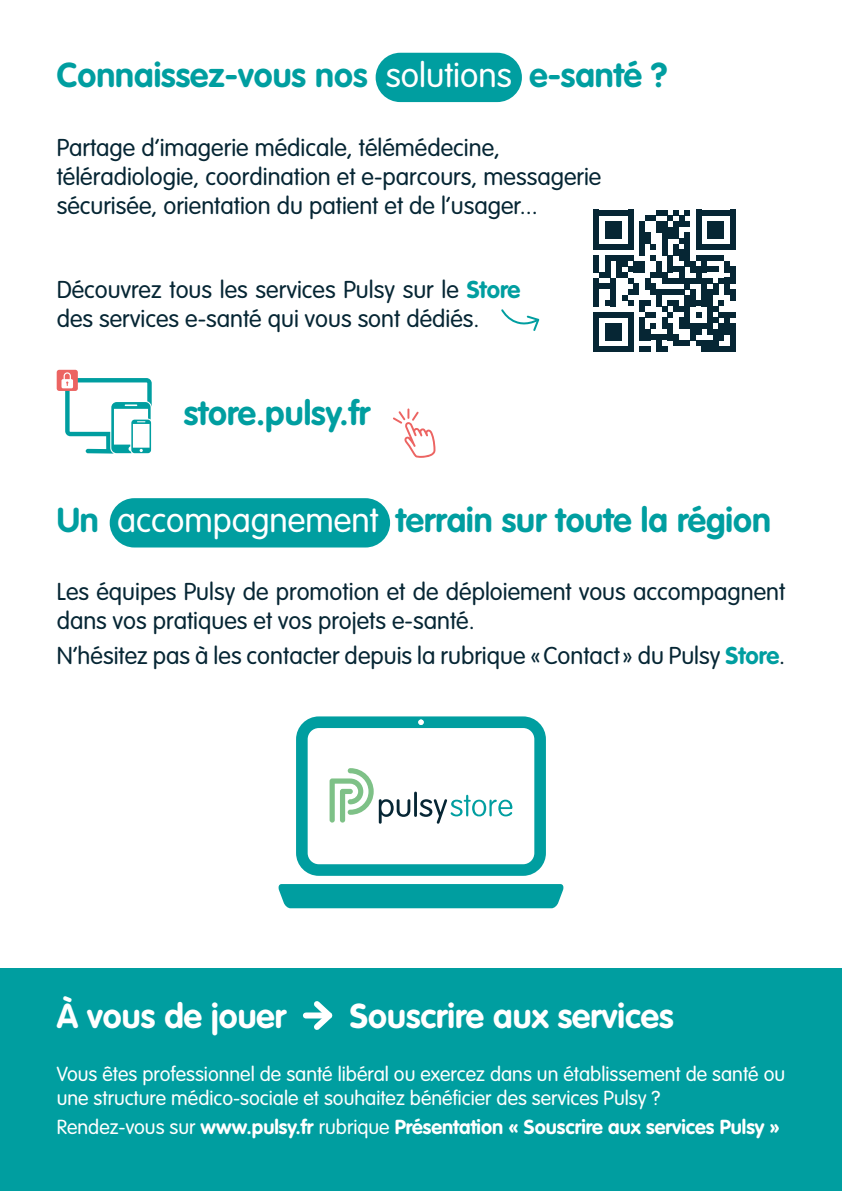
<style>
.page{position:relative;width:842px;height:1191px;background:#fff}
.page>*{position:absolute;margin:0;border:0;box-sizing:border-box;transform-origin:0 0}
.Titre{font:700 34px "VAG Rounded Std";color:#009ea0}
.Titre-2{font:700 34px "VAG Rounded Std";color:#fff}
.Texte{font:700 34px "VAG Rounded Std";color:#009ea0}
.Texte-2{font:300 24px/28.8px "VAG Rounded Std";color:#062634}
.Texte_blanc{font:300 20px/24px "VAG Rounded Std";color:#fff}
.Texte_blanc-2{font:700 20px "VAG Rounded Std";color:#fff}
.s1{font-weight:300;color:#fff}
.s2{font-weight:700;color:#009ea0}
.s3{font-weight:300}
</style>
<div class="page">
<div style="left:376px;top:53px;width:146px;height:49px;background:#009ea0;border-radius:25px"></div>
<div style="left:110px;top:498px;width:280px;height:49px;background:#009ea0;border-radius:25px"></div>
<div style="left:0;top:968px;width:842px;height:223px;background:#009ea0"></div>
<div style="left:594px;top:210px;width:5px;height:34px;background:#062634"></div>
<div style="left:594px;top:255px;width:5px;height:17px;background:#062634"></div>
<div style="left:594px;top:278px;width:5px;height:28px;background:#062634"></div>
<div style="left:594px;top:312px;width:5px;height:11px;background:#062634"></div>
<div style="left:594px;top:323px;width:5px;height:17px;background:#062634"></div>
<div style="left:594px;top:340px;width:5px;height:12px;background:#062634"></div>
<div style="left:605px;top:221px;width:6px;height:17px;background:#062634"></div>
<div style="left:605px;top:323px;width:6px;height:17px;background:#062634"></div>
<div style="left:611px;top:221px;width:5px;height:17px;background:#062634"></div>
<div style="left:611px;top:323px;width:5px;height:17px;background:#062634"></div>
<div style="left:616px;top:221px;width:6px;height:17px;background:#062634"></div>
<div style="left:616px;top:323px;width:6px;height:17px;background:#062634"></div>
<svg style="left:599px;top:210px;width:29px;height:5px"></svg>
<svg style="left:599px;top:312px;width:29px;height:6px"></svg>
<svg style="left:599px;top:346px;width:29px;height:6px"></svg>
<div style="left:628px;top:210px;width:5px;height:34px;background:#062634"></div>
<svg style="left:594px;top:244px;width:39px;height:5px"></svg>
<svg style="left:599px;top:255px;width:34px;height:51px"></svg>
<div style="left:628px;top:312px;width:5px;height:11px;background:#062634"></div>
<div style="left:628px;top:323px;width:5px;height:17px;background:#062634"></div>
<div style="left:628px;top:340px;width:5px;height:12px;background:#062634"></div>
<div style="left:633px;top:261px;width:6px;height:11px;background:#062634"></div>
<div style="left:633px;top:283px;width:6px;height:12px;background:#062634"></div>
<div style="left:639px;top:221px;width:6px;height:23px;background:#062634"></div>
<div style="left:639px;top:244px;width:6px;height:11px;background:#062634"></div>
<div style="left:639px;top:261px;width:6px;height:11px;background:#062634"></div>
<div style="left:639px;top:323px;width:6px;height:17px;background:#062634"></div>
<div style="left:645px;top:232px;width:5px;height:12px;background:#062634"></div>
<div style="left:645px;top:278px;width:5px;height:11px;background:#062634"></div>
<div style="left:645px;top:329px;width:5px;height:11px;background:#062634"></div>
<svg style="left:639px;top:346px;width:11px;height:6px"></svg>
<svg style="left:650px;top:244px;width:6px;height:5px"></svg>
<div style="left:650px;top:283px;width:6px;height:12px;background:#062634"></div>
<svg style="left:639px;top:300px;width:17px;height:29px"></svg>
<div style="left:656px;top:221px;width:6px;height:11px;background:#062634"></div>
<div style="left:656px;top:289px;width:6px;height:17px;background:#062634"></div>
<div style="left:656px;top:340px;width:6px;height:12px;background:#062634"></div>
<div style="left:662px;top:221px;width:5px;height:23px;background:#062634"></div>
<div style="left:662px;top:244px;width:5px;height:11px;background:#062634"></div>
<svg style="left:650px;top:335px;width:17px;height:5px"></svg>
<svg style="left:662px;top:346px;width:5px;height:6px"></svg>
<div style="left:667px;top:227px;width:6px;height:11px;background:#062634"></div>
<div style="left:667px;top:323px;width:6px;height:17px;background:#062634"></div>
<div style="left:673px;top:221px;width:6px;height:17px;background:#062634"></div>
<div style="left:673px;top:244px;width:6px;height:11px;background:#062634"></div>
<svg style="left:679px;top:238px;width:5px;height:6px"></svg>
<div style="left:679px;top:249px;width:5px;height:12px;background:#062634"></div>
<svg style="left:650px;top:255px;width:34px;height:28px"></svg>
<div style="left:679px;top:272px;width:5px;height:11px;background:#062634"></div>
<svg style="left:645px;top:210px;width:45px;height:17px"></svg>
<div style="left:684px;top:232px;width:6px;height:12px;background:#062634"></div>
<div style="left:684px;top:244px;width:6px;height:22px;background:#062634"></div>
<div style="left:684px;top:278px;width:6px;height:11px;background:#062634"></div>
<svg style="left:662px;top:289px;width:28px;height:40px"></svg>
<svg style="left:673px;top:335px;width:17px;height:11px"></svg>
<div style="left:690px;top:261px;width:6px;height:11px;background:#062634"></div>
<svg style="left:690px;top:278px;width:6px;height:5px"></svg>
<div style="left:690px;top:289px;width:6px;height:17px;background:#062634"></div>
<div style="left:690px;top:323px;width:6px;height:17px;background:#062634"></div>
<div style="left:696px;top:210px;width:5px;height:34px;background:#062634"></div>
<svg style="left:696px;top:255px;width:5px;height:17px"></svg>
<div style="left:696px;top:272px;width:5px;height:11px;background:#062634"></div>
<svg style="left:696px;top:300px;width:5px;height:6px"></svg>
<div style="left:696px;top:323px;width:5px;height:12px;background:#062634"></div>
<svg style="left:696px;top:340px;width:5px;height:6px"></svg>
<div style="left:701px;top:255px;width:6px;height:17px;background:#062634"></div>
<div style="left:701px;top:278px;width:6px;height:28px;background:#062634"></div>
<svg style="left:696px;top:312px;width:11px;height:17px"></svg>
<div style="left:701px;top:340px;width:6px;height:12px;background:#062634"></div>
<div style="left:707px;top:221px;width:6px;height:17px;background:#062634"></div>
<div style="left:707px;top:289px;width:6px;height:17px;background:#062634"></div>
<div style="left:707px;top:306px;width:6px;height:17px;background:#062634"></div>
<div style="left:707px;top:323px;width:6px;height:12px;background:#062634"></div>
<div style="left:707px;top:340px;width:6px;height:12px;background:#062634"></div>
<div style="left:713px;top:221px;width:5px;height:17px;background:#062634"></div>
<div style="left:713px;top:283px;width:5px;height:12px;background:#062634"></div>
<div style="left:713px;top:329px;width:5px;height:11px;background:#062634"></div>
<div style="left:713px;top:340px;width:5px;height:12px;background:#062634"></div>
<div style="left:718px;top:221px;width:6px;height:17px;background:#062634"></div>
<svg style="left:707px;top:255px;width:17px;height:17px"></svg>
<svg style="left:707px;top:278px;width:17px;height:5px"></svg>
<svg style="left:713px;top:300px;width:11px;height:23px"></svg>
<div style="left:718px;top:323px;width:6px;height:17px;background:#062634"></div>
<svg style="left:701px;top:210px;width:29px;height:5px"></svg>
<div style="left:724px;top:261px;width:6px;height:11px;background:#062634"></div>
<div style="left:724px;top:278px;width:6px;height:17px;background:#062634"></div>
<div style="left:724px;top:312px;width:6px;height:11px;background:#062634"></div>
<div style="left:724px;top:323px;width:6px;height:12px;background:#062634"></div>
<svg style="left:718px;top:346px;width:12px;height:6px"></svg>
<div style="left:730px;top:210px;width:5px;height:34px;background:#062634"></div>
<svg style="left:696px;top:244px;width:39px;height:5px"></svg>
<svg style="left:730px;top:266px;width:5px;height:6px"></svg>
<div style="left:730px;top:272px;width:5px;height:11px;background:#062634"></div>
<div style="left:730px;top:289px;width:5px;height:11px;background:#062634"></div>
<svg style="left:730px;top:312px;width:5px;height:6px"></svg>
<div style="left:730px;top:323px;width:5px;height:17px;background:#062634"></div>
<div style="left:730px;top:340px;width:5px;height:12px;background:#062634"></div>
<div style="left:57px;top:370px;width:21px;height:21px;background:#ec6462;border-radius:3px"></div>
<svg style="left:61px;top:372px;width:91px;height:81px"></svg>
<svg style="left:501px;top:309px;width:39px;height:22px"></svg>
<svg style="left:393px;top:408px;width:42px;height:50px"></svg>
<div style="left:306px;top:1012px;width:23px;height:6px;background:#fff"></div>
<svg style="left:308px;top:1001px;width:25px;height:29px"></svg>
<div style="left:279px;top:884px;width:284px;height:24px;background:#009ea0"></div>
<svg style="left:296px;top:716px;width:250px;height:160px"></svg>
<p class="Titre" style="left:57px;top:55px;width:612px">Connaissez-vous nos <span class="s1">solutions</span> e-santé ?</p>
<p class="Texte-2" style="left:57px;top:134px;width:546px">Partage d’imagerie médicale, télémédecine, téléradiologie, coordination et e-parcours, messagerie sécurisée, orientation du patient et de l’usager...</p>
<p class="Texte-2" style="left:57px;top:276px;width:465px">Découvrez tous les services Pulsy sur le <span class="s2">Store </span>des services e-santé qui vous sont dédiés.</p>
<p class="Texte" style="left:184px;top:393px;width:188px">store.pulsy.fr</p>
<p class="Titre" style="left:57px;top:500px;width:716px">Un <span class="s1">accompagnement</span> terrain sur toute la région</p>
<p class="Texte-2" style="left:57px;top:578px;width:730px">Les équipes Pulsy de promotion et de déploiement vous accompagnent dans vos pratiques et vos projets e-santé.</p>
<p class="Texte-2" style="left:57px;top:641px;width:730px">N’hésitez pas à les contacter depuis la rubrique «Contact » du Pulsy <span class="s2">Store</span>.</p>
<p class="Titre-2" style="left:57px;top:996px;width:231px">À vous de jouer</p>
<p class="Titre-2" style="left:350px;top:996px;width:325px">Souscrire aux services</p>
<p class="Texte_blanc" style="left:57px;top:1062px;width:730px">Vous êtes professionnel de santé libéral ou exercez dans un établissement de santé ou une structure médico-sociale et souhaitez bénéficier des services Pulsy ?</p>
<p class="Texte_blanc-2" style="left:57px;top:1115px;width:725px"><span class="s3">Rendez-vous sur</span> www.pulsy.fr <span class="s3">rubrique</span> Présentation « Souscrire aux services Pulsy »</p>
</div>
